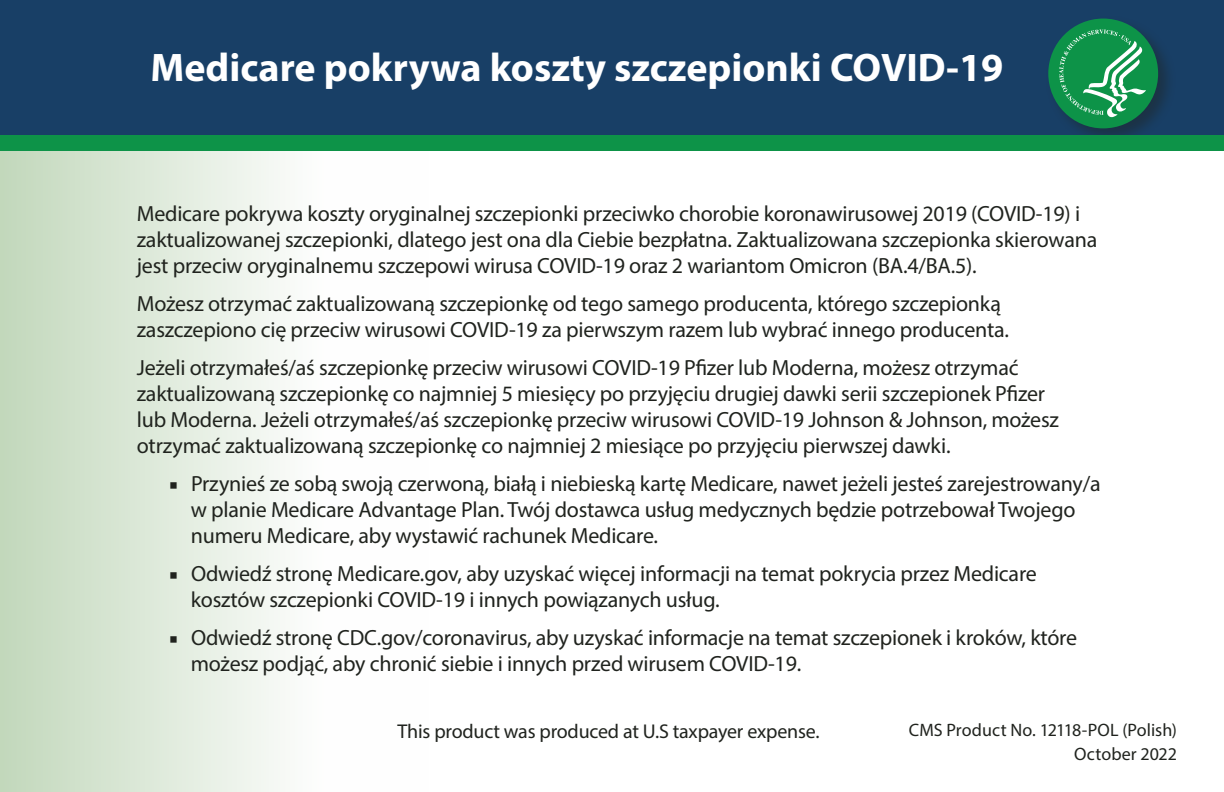
<style>
.page{position:relative;width:1224px;height:792px;background:#fff}
.page>*{position:absolute;margin:0;border:0;box-sizing:border-box;transform-origin:0 0}
.Heading_2{font:700 40px "Myriad Pro";color:#fff}
.t1{font:22px/26px "Myriad Pro";letter-spacing:-.01em;color:#20231e}
.t2{font:20px "Myriad Pro";letter-spacing:-.01em;color:#20231e}
.t3{font:18px/24px "Myriad Pro";color:#20231e;text-align:right}
.s1{font-family:"Minion Pro"}
</style>
<div class="page">
<div style="left:0;top:0;width:429px;height:792px;background:linear-gradient(to right,#c5dabf,#fff)"></div>
<div style="left:0;top:0;width:1224px;height:140px;background:#183f66"></div>
<div style="left:1045px;top:15px;width:132px;height:132px;background:#20231e;opacity:.45"></div>
<div style="left:1048px;top:19px;width:110px;height:109px;background:#0d9348;border-radius:50%"></div>
<svg style="left:1059px;top:29px;width:87px;height:89px"></svg>
<div style="left:0;top:135px;width:1224px;height:16px;background:#0d9348"></div>
<h1 class="Heading_2" style="left:150px;top:41px;width:854px">Medicare pokrywa koszty szczepionki COVID-19</h1>
<p class="t1" style="left:137px;top:200px;width:962px">Medicare pokrywa koszty oryginalnej szczepionki przeciwko chorobie koronawirusowej 2019 (COVID-19) i zaktualizowanej szczepionki, dlatego jest ona dla Ciebie bezpłatna. Zaktualizowana szczepionka skierowana jest przeciw oryginalnemu szczepowi wirusa COVID-19 oraz 2 wariantom Omicron (BA.4/BA.5).</p>
<p class="t1" style="left:137px;top:290px;width:874px">Możesz otrzymać zaktualizowaną szczepionkę od tego samego producenta, którego szczepionką zaszczepiono cię przeciw wirusowi COVID-19 za pierwszym razem lub wybrać innego producenta.</p>
<p class="t1" style="left:137px;top:354px;width:924px">Jeżeli otrzymałeś/aś szczepionkę przeciw wirusowi COVID-19 Pfizer lub Moderna, możesz otrzymać zaktualizowaną szczepionkę co najmniej 5 miesięcy po przyjęciu drugiej dawki serii szczepionek Pfizer lub Moderna. Jeżeli otrzymałeś/aś szczepionkę przeciw wirusowi COVID-19 Johnson &amp; Johnson, możesz otrzymać zaktualizowaną szczepionkę co najmniej 2 miesiące po przyjęciu pierwszej dawki.</p>
<p class="t1" style="left:191px;top:470px;width:911px;text-indent:-22px"><span class="s1">■</span> Przynieś ze sobą swoją czerwoną, białą i niebieską kartę Medicare, nawet jeżeli jesteś zarejestrowany/a w planie Medicare Advantage Plan. Twój dostawca usług medycznych będzie potrzebował Twojego numeru Medicare, aby wystawić rachunek Medicare.</p>
<p class="t1" style="left:191px;top:560px;width:847px;text-indent:-22px"><span class="s1">■</span> Odwiedź stronę Medicare.gov, aby uzyskać więcej informacji na temat pokrycia przez Medicare kosztów szczepionki COVID-19 i innych powiązanych usług.</p>
<p class="t1" style="left:191px;top:624px;width:888px;text-indent:-22px"><span class="s1">■</span> Odwiedź stronę CDC.gov/coronavirus, aby uzyskać informacje na temat szczepionek i kroków, które możesz podjąć, aby chronić siebie i innych przed wirusem COVID-19.</p>
<p class="t2" style="left:398px;top:719px;width:423px">This product was produced at U.S taxpayer expense.</p>
<p class="t3" style="left:909px;top:718px;width:270px">CMS Product No. 12118-POL (Polish)<br>October 2022</p>
</div>
